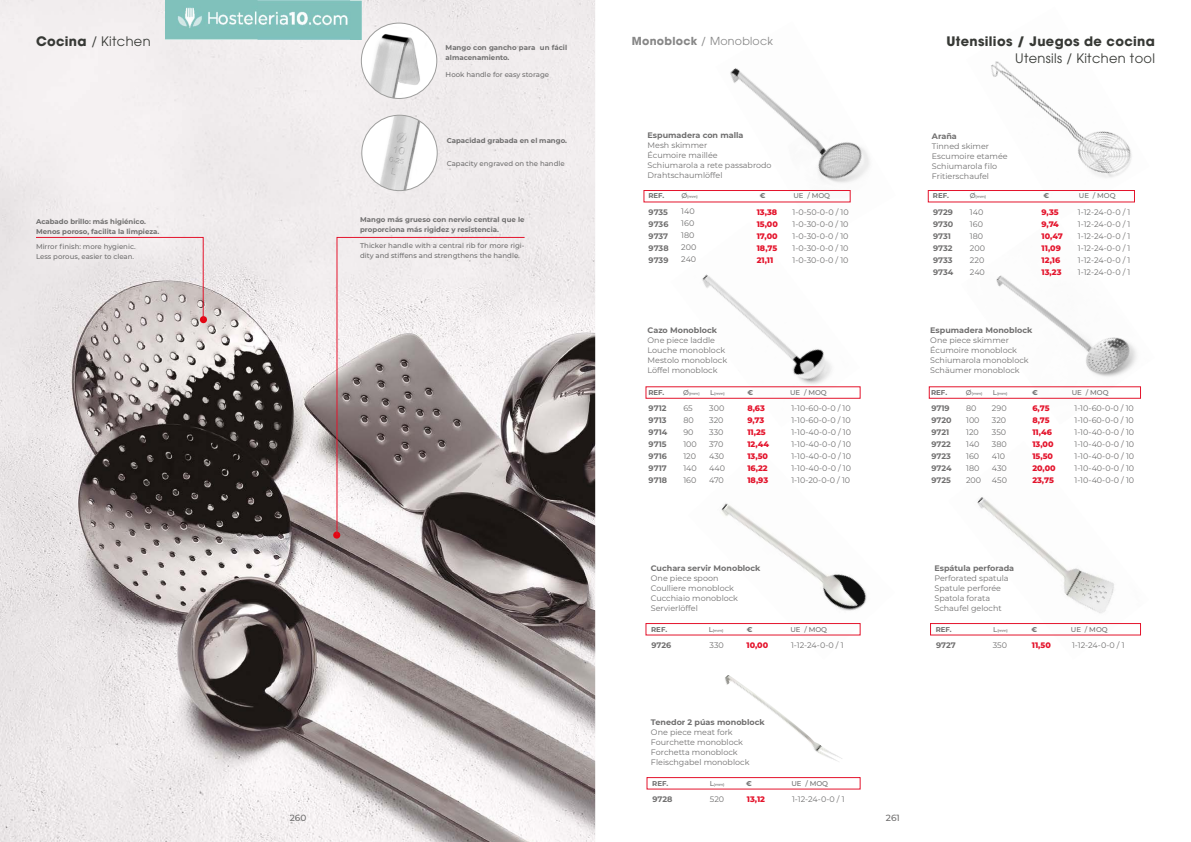
<style>
.page{position:relative;width:1191px;height:842px;background:#fff}
.page>*{position:absolute;margin:0;border:0;box-sizing:border-box;transform-origin:0 0}
.t1{font:13px "Avant Garde";letter-spacing:.025em;color:#373935}
.t2{font:700 13px "Avant Garde";letter-spacing:.025em;color:#373935}
.t3{font:11px "Avant Garde";letter-spacing:.025em;color:#878787}
.t4{font:500 9px "Montserrat";color:#706f6f}
.t5{font:8px/12px "Montserrat";color:#706f6f}
.t6{font:700 8px/12px "Montserrat";color:#706f6f;text-align:justify}
.t7{font:800 8px/12px "Montserrat";color:#e4142c}
.t8{font:700 7px/10px "Montserrat";color:#706f6f}
.t9{font:500 7px/10px "Montserrat";color:#706f6f}
.t10{font:500 4px "Montserrat";letter-spacing:-.05em;color:#706f6f}
.s1{font-weight:700}
.s2{font-size:7px}
</style>
<div class="page">
<svg style="left:0;top:0;width:596px;height:842px"></svg>
<div style="left:200px;top:316px;width:7px;height:7px;background:#e30613;border-radius:50%"></div>
<svg style="left:36px;top:237px;width:168px;height:83px;background:#e1dada"></svg>
<div style="left:333px;top:531px;width:7px;height:8px;background:#e30613;border-radius:50%"></div>
<svg style="left:336px;top:237px;width:189px;height:299px"></svg>
<img style="left:362px;top:115px;width:75px;height:76px;border-radius:38px">
<div style="left:361px;top:115px;width:76px;height:76px;border:1px solid #9d9d9c;border-radius:50%"></div>
<img style="left:361px;top:23px;width:76px;height:75px;border-radius:38px">
<div style="left:361px;top:23px;width:76px;height:76px;border:1px solid #9d9d9c;border-radius:50%"></div>
<img style="left:715px;top:68px;width:155px;height:135px">
<img style="left:966px;top:61px;width:169px;height:142px">
<img style="left:670px;top:274px;width:189px;height:125px">
<img style="left:961px;top:275px;width:180px;height:124px">
<img style="left:688px;top:503px;width:179px;height:133px">
<img style="left:948px;top:497px;width:193px;height:139px">
<div style="left:645px;top:623px;width:215px;height:12px;border:1px solid #e4142c"></div>
<div style="left:930px;top:623px;width:210px;height:12px;border:1px solid #e4142c"></div>
<div style="left:647px;top:777px;width:213px;height:12px;border:1px solid #e4142c"></div>
<img style="left:725px;top:675px;width:117px;height:87px">
<div style="left:643px;top:190px;width:207px;height:12px;border:1px solid #e4142c"></div>
<div style="left:928px;top:190px;width:206px;height:12px;border:1px solid #e4142c"></div>
<img style="left:165px;top:1px;width:196px;height:39px">
<h1 class="t1" style="left:36px;top:34px;width:116px"><span class="s1">Cocina</span> / Kitchen</h1>
<p class="t8" style="left:36px;top:216px;width:125px">Acabado brillo: más higiénico.<br>Menos poroso, facilita la limpieza.</p>
<p class="t9" style="left:36px;top:241px;width:101px">Mirror finish: more hygienic.<br>Less porous, easier to clean.</p>
<p class="t8" style="left:445px;top:42px;width:123px">Mango con gancho para un fácil almacenamiento.</p>
<p class="t9" style="left:445px;top:70px;width:105px">Hook handle for easy storage</p>
<p class="t8" style="left:447px;top:136px;width:122px">Capacidad grabada en el mango.</p>
<p class="t9" style="left:447px;top:158px;width:119px">Capacity engraved on the handle</p>
<p class="t8" style="left:360px;top:214px;width:166px">Mango más grueso con nervio central que le proporciona más rigidez y resistencia.</p>
<p class="t9" style="left:360px;top:241px;width:166px">Thicker handle with a central rib for more rigi&shy;dity and stiffens and strengthens the handle.</p>
<h2 class="t3" style="left:632px;top:35px;width:143px"><span class="s1">Monoblock</span> / Monoblock</h2>
<h1 class="t2" style="left:946px;top:33px;width:210px">Utensilios / Juegos de cocina</h1>
<h1 class="t1" style="left:1015px;top:51px;width:141px">Utensils / Kitchen tool</h1>
<p class="t6" style="left:647px;top:129px;width:97px">Espumadera con malla</p>
<p class="t5" style="left:647px;top:140px;width:126px;line-height:10px">Mesh skimmer<br>Écumoire maillée<br>Schiumarola a rete passabrodo<br>Drahtschaumlöffel</p>
<p class="t6" style="left:648px;top:205px;width:21px">9735<br>9736<br>9737<br>9738<br>9739</p>
<p class="t5" style="left:681px;top:205px;width:17px">140<br>160<br>180<br>200<br>240</p>
<p class="t5" style="left:792px;top:205px;width:58px;text-align:justify">1-0-50-0-0 / 10<br>1-0-30-0-0 / 10<br>1-0-30-0-0 / 10<br>1-0-30-0-0 / 10<br>1-0-30-0-0 / 10</p>
<p class="t6" style="left:932px;top:130px;width:26px">Araña</p>
<p class="t5" style="left:932px;top:141px;width:77px;line-height:10px">Tinned skimer<br>Escumoire etamée<br>Schiumarola filo<br>Fritierschaufel</p>
<p class="t6" style="left:933px;top:206px;width:22px;text-align:left">9729<br>9730<br>9731<br>9732<br>9733<br>9734</p>
<p class="t5" style="left:970px;top:206px;width:17px">140<br>160<br>180<br>200<br>220<br>240</p>
<p class="t5" style="left:1077px;top:206px;width:54px;text-align:justify">1-12-24-0-0 / 1<br>1-12-24-0-0 / 1<br>1-12-24-0-0 / 1<br>1-12-24-0-0 / 1<br>1-12-24-0-0 / 1<br>1-12-24-0-0 / 1</p>
<p class="t8" style="left:648px;top:190px;width:18px">REF.</p>
<p class="t10" style="left:681px;top:194px;width:18px"><span class="s2">Ø</span>(mm)</p>
<p class="t8" style="left:760px;top:190px;width:7px">€</p>
<p class="t9" style="left:793px;top:191px;width:38px">UE / MOQ</p>
<p class="t8" style="left:933px;top:190px;width:18px">REF.</p>
<p class="t10" style="left:969px;top:194px;width:18px"><span class="s2">Ø</span>(mm)</p>
<p class="t8" style="left:1043px;top:190px;width:7px">€</p>
<p class="t9" style="left:1078px;top:191px;width:38px">UE / MOQ</p>
<p class="t7" style="left:756px;top:205px;width:23px;text-align:justify">13,38<br>15,00<br>17,00<br>18,75<br>21,11</p>
<p class="t7" style="left:1041px;top:206px;width:23px">9,35<br>9,74<br>10,47<br>11,09<br>12,16<br>13,23</p>
<p class="t6" style="left:647px;top:324px;width:71px">Cazo Monoblock</p>
<p class="t5" style="left:647px;top:335px;width:81px;line-height:10px">One piece laddle<br>Louche monoblock<br>Mestolo monoblock<br>Löffel monoblock</p>
<p class="t6" style="left:648px;top:402px;width:20px">9712<br>9713<br>9714<br>9715<br>9716<br>9717<br>9718</p>
<p class="t5" style="left:683px;top:402px;width:15px">65<br>80<br>90<br>100<br>120<br>140<br>160</p>
<p class="t5" style="left:709px;top:402px;width:17px">300<br>320<br>330<br>370<br>430<br>440<br>470</p>
<p class="t5" style="left:791px;top:402px;width:61px;text-align:justify">1-10-60-0-0 / 10<br>1-10-60-0-0 / 10<br>1-10-40-0-0 / 10<br>1-10-40-0-0 / 10<br>1-10-40-0-0 / 10<br>1-10-40-0-0 / 10<br>1-10-20-0-0 / 10</p>
<p class="t8" style="left:648px;top:387px;width:18px">REF.</p>
<p class="t10" style="left:683px;top:391px;width:18px"><span class="s2">Ø</span>(mm)</p>
<p class="t10" style="left:710px;top:391px;width:16px"><span class="s2">L</span>(mm)</p>
<p class="t8" style="left:747px;top:387px;width:7px">€</p>
<p class="t9" style="left:790px;top:387px;width:38px">UE / MOQ</p>
<p class="t7" style="left:747px;top:402px;width:23px">8,63<br>9,73<br>11,25<br>12,44<br>13,50<br>16,22<br>18,93</p>
<p class="t6" style="left:651px;top:562px;width:111px">Cuchara servir Monoblock</p>
<p class="t5" style="left:651px;top:573px;width:89px;line-height:10px">One piece spoon<br>Coulliere monoblock<br>Cucchiaio monoblock<br>Servierlöffel</p>
<p class="t6" style="left:651px;top:638px;width:21px">9726</p>
<p class="t5" style="left:709px;top:638px;width:16px">330</p>
<p class="t7" style="left:746px;top:638px;width:23px">10,00</p>
<p class="t5" style="left:791px;top:638px;width:54px">1-12-24-0-0 / 1</p>
<p class="t8" style="left:651px;top:624px;width:18px">REF.</p>
<p class="t10" style="left:708px;top:627px;width:16px"><span class="s2">L</span>(mm)</p>
<p class="t8" style="left:747px;top:624px;width:7px">€</p>
<p class="t9" style="left:790px;top:624px;width:38px">UE / MOQ</p>
<p class="t6" style="left:651px;top:716px;width:115px">Tenedor 2 púas monoblock</p>
<p class="t5" style="left:651px;top:727px;width:100px;line-height:10px">One piece meat fork<br>Fourchette monoblock<br>Forchetta monoblock<br>Fleischgabel monoblock</p>
<p class="t6" style="left:652px;top:792px;width:22px">9728</p>
<p class="t5" style="left:710px;top:792px;width:16px">520</p>
<p class="t7" style="left:747px;top:792px;width:20px">13,12</p>
<p class="t5" style="left:792px;top:792px;width:54px">1-12-24-0-0 / 1</p>
<p class="t8" style="left:652px;top:778px;width:18px">REF.</p>
<p class="t10" style="left:709px;top:781px;width:16px"><span class="s2">L</span>(mm)</p>
<p class="t8" style="left:746px;top:778px;width:7px">€</p>
<p class="t9" style="left:791px;top:778px;width:38px">UE / MOQ</p>
<p class="t6" style="left:930px;top:324px;width:103px">Espumadera Monoblock</p>
<p class="t5" style="left:930px;top:335px;width:100px;line-height:10px">One piece skimmer<br>Écumoire monoblock<br>Schiumarola monoblock<br>Schäumer monoblock</p>
<p class="t6" style="left:931px;top:402px;width:22px;text-align:left">9719<br>9720<br>9721<br>9722<br>9723<br>9724<br>9725</p>
<p class="t5" style="left:966px;top:402px;width:17px">80<br>100<br>120<br>140<br>160<br>180<br>200</p>
<p class="t5" style="left:992px;top:402px;width:17px">290<br>320<br>350<br>380<br>410<br>430<br>450</p>
<p class="t5" style="left:1074px;top:402px;width:61px;text-align:justify">1-10-60-0-0 / 10<br>1-10-60-0-0 / 10<br>1-10-40-0-0 / 10<br>1-10-40-0-0 / 10<br>1-10-40-0-0 / 10<br>1-10-40-0-0 / 10<br>1-10-40-0-0 / 10</p>
<p class="t8" style="left:931px;top:387px;width:18px">REF.</p>
<p class="t10" style="left:966px;top:391px;width:18px"><span class="s2">Ø</span>(mm)</p>
<p class="t10" style="left:992px;top:391px;width:16px"><span class="s2">L</span>(mm)</p>
<p class="t8" style="left:1032px;top:387px;width:7px">€</p>
<p class="t9" style="left:1071px;top:387px;width:38px">UE / MOQ</p>
<p class="t7" style="left:1032px;top:402px;width:25px">6,75<br>8,75<br>11,46<br>13,00<br>15,50<br>20,00<br>23,75</p>
<p class="t6" style="left:934px;top:562px;width:81px">Espátula perforada</p>
<p class="t5" style="left:934px;top:573px;width:76px;line-height:10px">Perforated spatula<br>Spatule perforée<br>Spatola forata<br>Schaufel gelocht</p>
<p class="t6" style="left:936px;top:638px;width:21px">9727</p>
<p class="t5" style="left:992px;top:638px;width:16px">350</p>
<p class="t7" style="left:1031px;top:638px;width:21px">11,50</p>
<p class="t5" style="left:1072px;top:638px;width:54px">1-12-24-0-0 / 1</p>
<p class="t8" style="left:935px;top:624px;width:18px">REF.</p>
<p class="t10" style="left:993px;top:627px;width:16px"><span class="s2">L</span>(mm)</p>
<p class="t8" style="left:1031px;top:624px;width:7px">€</p>
<p class="t9" style="left:1071px;top:624px;width:38px">UE / MOQ</p>
<p class="t4" style="left:290px;top:811px;width:18px">260</p>
<p class="t4" style="left:886px;top:811px;width:16px">261</p>
</div>
